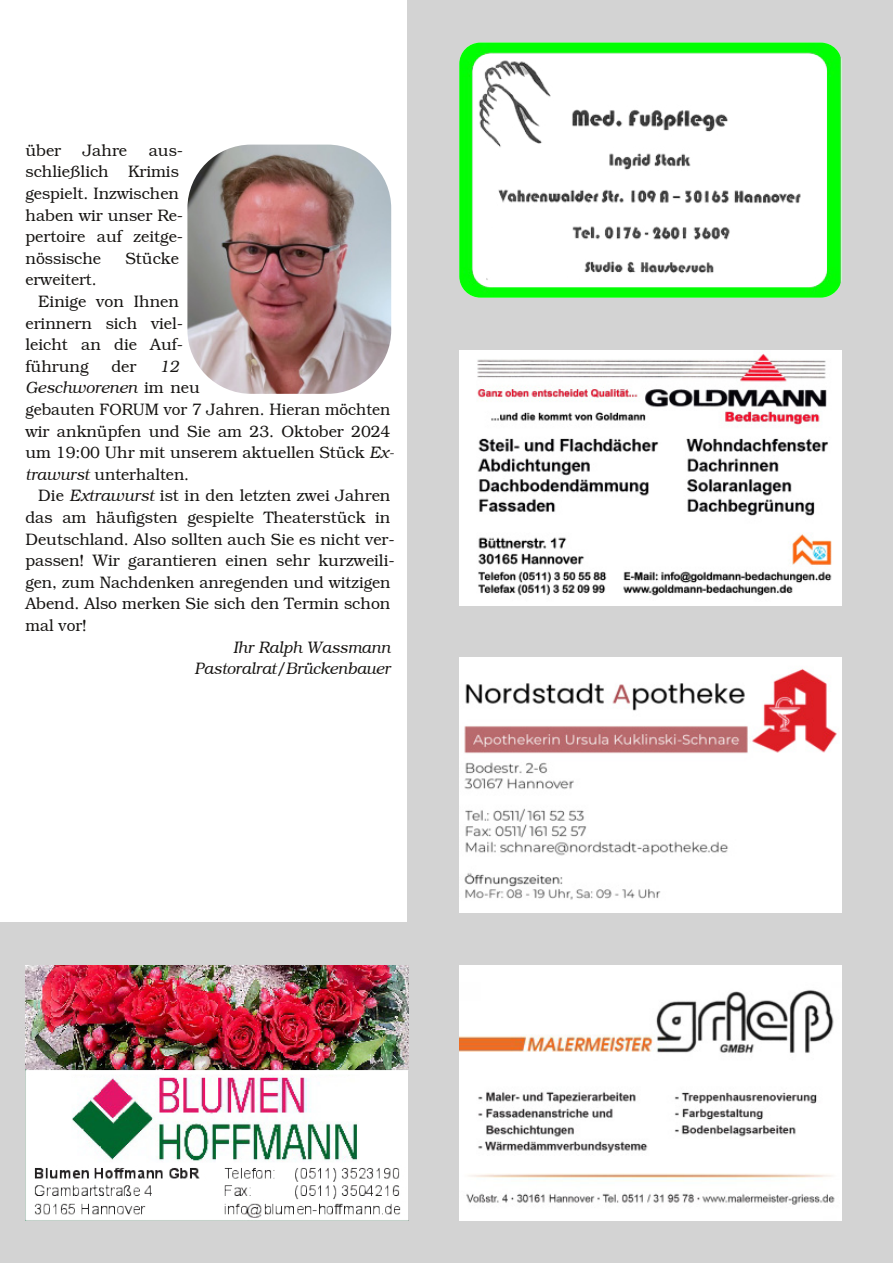
<style>
.page{position:relative;width:893px;height:1263px;background:#fff}
.page>*{position:absolute;margin:0;border:0;box-sizing:border-box;transform-origin:0 0}
.t1{font:16.5px/21.6px "URW Bookman L Ligh";color:#171513;scale:.96 1}
.t2{font:16.5px/21.6px "URW Bookman L Ligh";color:#171513;scale:.93 1}
.t3{font:16.5px/21.6px "URW Bookman L Ligh Ital";color:#171513;text-align:right;scale:.94 1}
.t4{font:16.5px/21.6px "URW Bookman L Ligh Ital";color:#171513;scale:.96 1}
.t5{font:16.5px "URW Bookman L Ligh";color:#171513;scale:.94 1}
.s1{font-family:"URW Bookman L Ligh"}
.s2{font-family:"URW Bookman L Ligh Ital"}
</style>
<div class="page">
<div style="left:407px;top:0;width:486px;height:1262px;background:#d3d3d3"></div>
<div style="left:0;top:922px;width:893px;height:341px;background:#d3d3d3"></div>
<img style="left:187px;top:145px;width:204px;height:249px;border-radius:64px">
<img style="left:26px;top:965px;width:382px;height:255px">
<img style="left:459px;top:965px;width:383px;height:255px">
<img style="left:459px;top:658px;width:383px;height:255px">
<img style="left:459px;top:350px;width:383px;height:255px">
<img style="left:459px;top:43px;width:383px;height:254px;border-radius:21px">
<p class="t1" style="left:26px;top:140px;width:39px">über</p>
<p class="t1" style="left:83px;top:140px;width:48px">Jahre</p>
<p class="t1" style="left:26px;top:140px;width:166px;text-indent:123px">aus‐ schließlich Krimis gespielt. Inzwischen haben wir unser Re‐ pertoire auf zeitge‐ nössische</p>
<p class="t1" style="left:125px;top:248px;width:57px">Stücke</p>
<p class="t5" style="left:26px;top:270px;width:77px">erweitert.</p>
<p class="t1" style="left:38px;top:291px;width:148px">Einige von Ihnen</p>
<p class="t1" style="left:26px;top:312px;width:166px">erinnern sich viel‐</p>
<p class="t1" style="left:26px;top:334px;width:166px">leicht an die Auf‐</p>
<p class="t1" style="left:26px;top:356px;width:67px">führung</p>
<p class="t1" style="left:111px;top:356px;width:27px">der</p>
<p class="t4" style="left:26px;top:356px;width:183px;text-indent:134px">12<br>Geschworenen <span class="s1">im neu</span></p>
<p class="t2" style="left:26px;top:399px;width:397px">gebauten FORUM vor 7 Jahren. Hieran möchten wir anknüpfen und Sie am 23. Oktober 2024 um 19:00 Uhr mit unserem aktuellen Stück <span class="s2">Ex‐ trawurst</span> unterhalten.</p>
<p class="t1" style="left:26px;top:485px;width:386px;text-indent:13px">Die <span class="s2">Extrawurst</span> ist in den letzten zwei Jahren das am häufigsten gespielte Theaterstück in Deutschland. Also sollten auch Sie es nicht ver‐ passen! Wir garantieren einen sehr kurzweili‐ gen, zum Nachdenken anregenden und witzigen Abend. Also merken Sie sich den Termin schon mal vor!</p>
<p class="t3" style="left:195px;top:636px;width:210px">Ihr Ralph Wassmann<br>Pastoralrat/Brückenbauer</p>
</div>
